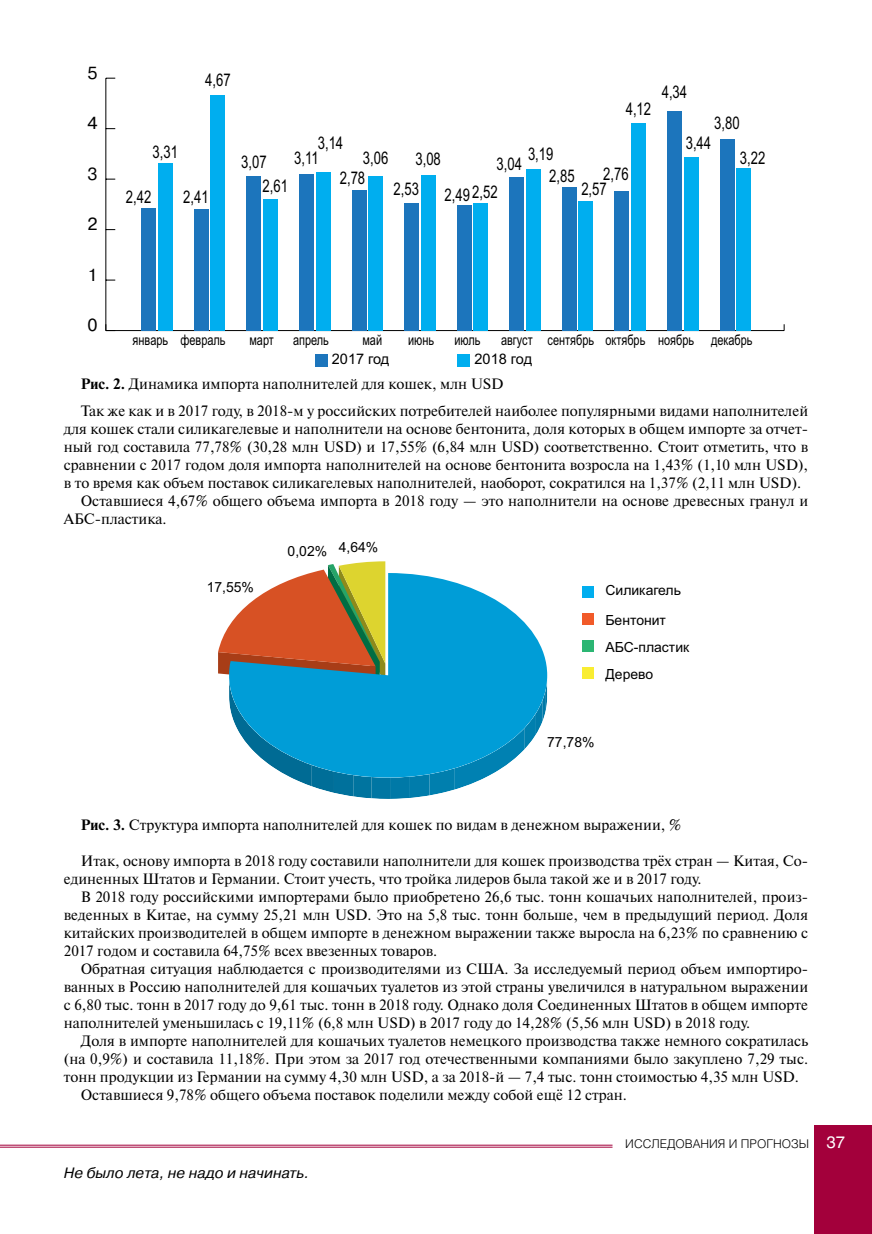
<style>
.page{position:relative;width:872px;height:1234px;background:#fff}
.page>*{position:absolute;margin:0;border:0;box-sizing:border-box;transform-origin:0 0}
.t1{font:17.4px/21.9px "Arial";color:#000;scale:.75 1}
.t2{font:17.4px "Pragmatica C";color:#000}
.t3{font:15px/18px "Newton C";color:#000}
.t4{font:italic 15px "Pragmatica C";color:#000}
.t5{font:14.55px/19px "Arial";color:#000;scale:.75 1}
.t6{font:14.55px "Arial";color:#000}
.t7{font:13.95px/30px "Arial";color:#000}
.t8{font:300 12px "Helios";color:#000}
.s1{font-weight:700}
.s2{font-weight:400;font-size:16.5px;color:#fff}
</style>
<div class="page">
<hr style="left:0;top:1146px;width:612px;height:1px;background:#a3003b">
<hr style="left:0;top:1144px;width:612px;height:1px;background:#a3003b">
<div style="left:814px;top:1125px;width:58px;height:108px;background:#a3003b"></div>
<hr style="left:106px;top:330px;width:678px;height:1px;background:#000">
<hr style="left:105px;top:78px;width:1px;height:252px;background:#000">
<svg style="left:105px;top:324px;width:2px;height:7px"></svg>
<div style="left:736px;top:168px;width:15px;height:162px;background:#00aeef"></div>
<div style="left:719px;top:139px;width:15px;height:191px;background:#1c75bc"></div>
<div style="left:683px;top:157px;width:15px;height:173px;background:#00aeef"></div>
<div style="left:667px;top:111px;width:15px;height:219px;background:#1c75bc"></div>
<div style="left:631px;top:123px;width:15px;height:207px;background:#00aeef"></div>
<div style="left:614px;top:191px;width:15px;height:139px;background:#1c75bc"></div>
<div style="left:578px;top:201px;width:15px;height:129px;background:#00aeef"></div>
<div style="left:562px;top:187px;width:15px;height:143px;background:#1c75bc"></div>
<div style="left:526px;top:169px;width:15px;height:161px;background:#00aeef"></div>
<div style="left:509px;top:177px;width:15px;height:153px;background:#1c75bc"></div>
<div style="left:473px;top:203px;width:15px;height:127px;background:#00aeef"></div>
<div style="left:457px;top:205px;width:14px;height:125px;background:#1c75bc"></div>
<div style="left:421px;top:175px;width:14px;height:155px;background:#00aeef"></div>
<div style="left:404px;top:203px;width:15px;height:127px;background:#1c75bc"></div>
<div style="left:368px;top:176px;width:15px;height:154px;background:#00aeef"></div>
<div style="left:351px;top:190px;width:15px;height:140px;background:#1c75bc"></div>
<div style="left:315px;top:172px;width:15px;height:158px;background:#00aeef"></div>
<div style="left:299px;top:173px;width:15px;height:157px;background:#1c75bc"></div>
<div style="left:263px;top:199px;width:15px;height:131px;background:#00aeef"></div>
<div style="left:246px;top:175px;width:15px;height:155px;background:#1c75bc"></div>
<div style="left:210px;top:95px;width:15px;height:235px;background:#00aeef"></div>
<div style="left:194px;top:209px;width:15px;height:121px;background:#1c75bc"></div>
<div style="left:158px;top:163px;width:15px;height:167px;background:#00aeef"></div>
<div style="left:141px;top:208px;width:15px;height:122px;background:#1c75bc"></div>
<div style="left:457px;top:354px;width:13px;height:12px;background:#00aeef"></div>
<div style="left:316px;top:354px;width:12px;height:12px;background:#1c75bc"></div>
<svg style="left:218px;top:561px;width:330px;height:237px"></svg>
<svg style="left:229px;top:573px;width:318px;height:204px;fill:#009dd7"></svg>
<div style="left:582px;top:585px;width:12px;height:12px;background:#00aeef"></div>
<div style="left:582px;top:612px;width:12px;height:12px;background:#f15a29"></div>
<div style="left:582px;top:640px;width:12px;height:11px;background:#2bb673"></div>
<div style="left:582px;top:667px;width:12px;height:12px;background:#f9ed32"></div>
<p class="t2" style="left:87px;top:63px;width:12px">5</p>
<p class="t2" style="left:87px;top:113px;width:12px">4</p>
<p class="t2" style="left:87px;top:164px;width:12px">3</p>
<p class="t2" style="left:87px;top:214px;width:12px">2</p>
<p class="t2" style="left:87px;top:265px;width:12px">1</p>
<p class="t2" style="left:87px;top:315px;width:12px">0</p>
<p class="t1" style="left:153px;top:141px;width:35px">3,31</p>
<p class="t1" style="left:205px;top:69px;width:35px">4,67</p>
<p class="t1" style="left:126px;top:186px;width:35px">2,42</p>
<p class="t1" style="left:183px;top:186px;width:35px">2,41</p>
<p class="t1" style="left:625px;top:98px;width:35px">4,12</p>
<p class="t1" style="left:318px;top:132px;width:35px">3,14</p>
<p class="t1" style="left:241px;top:151px;width:35px">3,07</p>
<p class="t1" style="left:294px;top:147px;width:34px">3,11</p>
<p class="t1" style="left:363px;top:147px;width:35px">3,06</p>
<p class="t1" style="left:415px;top:148px;width:35px">3,08</p>
<p class="t1" style="left:496px;top:153px;width:35px">3,04</p>
<p class="t1" style="left:549px;top:143px;width:35px;text-indent:-21px">3,19<br>2,85</p>
<p class="t1" style="left:603px;top:163px;width:35px">2,76</p>
<p class="t1" style="left:340px;top:167px;width:35px">2,78</p>
<p class="t1" style="left:263px;top:175px;width:35px">2,61</p>
<p class="t1" style="left:393px;top:178px;width:35px">2,53</p>
<p class="t1" style="left:444px;top:182px;width:72px">2,49 2,52</p>
<p class="t1" style="left:581px;top:178px;width:35px">2,57</p>
<p class="t1" style="left:661px;top:81px;width:35px">4,34</p>
<p class="t1" style="left:685px;top:132px;width:35px">3,44</p>
<p class="t1" style="left:714px;top:112px;width:35px">3,80</p>
<p class="t1" style="left:740px;top:147px;width:35px">3,22</p>
<p class="t5" style="left:133px;top:330px;width:125px">январь февраль</p>
<p class="t5" style="left:249px;top:330px;width:34px">март</p>
<p class="t5" style="left:293px;top:330px;width:49px">апрель</p>
<p class="t5" style="left:332px;top:330px;width:78px;text-indent:31px">май<br>2017 год</p>
<p class="t5" style="left:408px;top:330px;width:36px">июнь</p>
<p class="t5" style="left:454px;top:330px;width:36px">июль</p>
<p class="t5" style="left:501px;top:330px;width:337px">август сентябрь октябрь ноябрь декабрь</p>
<p class="t6" style="left:474px;top:349px;width:59px">2018 год</p>
<p class="t3" style="left:81px;top:370px;width:729px;line-height:27px"><span class="s1">Рис. 2.</span> Динамика импорта наполнителей для кошек, млн USD<br>Так же как и в 2017 году, в 2018-м у российских потребителей наиболее популярными видами наполнителей</p>
<p class="t3" style="left:64px;top:419px;width:746px">для кошек стали силикагелевые и наполнители на основе бентонита, доля которых в общем импорте за отчет-</p>
<p class="t3" style="left:64px;top:437px;width:746px">ный год составила 77,78% (30,28 млн USD) и 17,55% (6,84 млн USD) соответственно. Стоит отметить, что в</p>
<p class="t3" style="left:64px;top:455px;width:746px">сравнении с 2017 годом доля импорта наполнителей на основе бентонита возросла на 1,43% (1,10 млн USD),</p>
<p class="t3" style="left:64px;top:473px;width:739px">в то время как объем поставок силикагелевых наполнителей, наоборот, сократился на 1,37% (2,11 млн USD).</p>
<p class="t3" style="left:81px;top:491px;width:729px">Оставшиеся 4,67% общего объема импорта в 2018 году — это наполнители на основе древесных гранул и</p>
<p class="t3" style="left:64px;top:509px;width:104px">АБС-пластика.</p>
<p class="t7" style="left:207px;top:571px;width:49px">17,55%</p>
<p class="t7" style="left:288px;top:536px;width:41px">0,02%</p>
<p class="t7" style="left:339px;top:531px;width:41px">4,64%</p>
<p class="t7" style="left:605px;top:574px;width:77px">Силикагель<br>Бентонит</p>
<p class="t7" style="left:605px;top:633px;width:85px;line-height:27.2px">АБС-пластик<br>Дерево</p>
<p class="t7" style="left:547px;top:727px;width:49px">77,78%</p>
<p class="t3" style="left:81px;top:815px;width:602px"><span class="s1">Рис. 3.</span> Структура импорта наполнителей для кошек по видам в денежном выражении, %</p>
<p class="t3" style="left:64px;top:851px;width:746px;text-indent:17px">Итак, основу импорта в 2018 году составили наполнители для кошек производства трёх стран — Китая, Со&shy;единенных Штатов и Германии. Стоит учесть, что тройка лидеров была такой же и в 2017 году.</p>
<p class="t3" style="left:64px;top:887px;width:746px;text-align:justify;text-indent:17px">В 2018 году российскими импортерами было приобретено 26,6 тыс. тонн кошачьих наполнителей, произ&shy;веденных в Китае, на сумму 25,21 млн USD. Это на 5,8 тыс. тонн больше, чем в предыдущий период. Доля китайских производителей в общем импорте в денежном выражении также выросла на 6,23% по сравнению с 2017 годом и составила 64,75% всех ввезенных товаров.</p>
<p class="t3" style="left:64px;top:959px;width:746px;text-align:justify;text-indent:17px">Обратная ситуация наблюдается с производителями из США. За исследуемый период объем импортиро&shy;ванных в Россию наполнителей для кошачьих туалетов из этой страны увеличился в натуральном выражении с 6,80 тыс. тонн в 2017 году до 9,61 тыс. тонн в 2018 году. Однако доля Соединенных Штатов в общем импорте наполнителей уменьшилась с 19,11% (6,8 млн USD) в 2017 году до 14,28% (5,56 млн USD) в 2018 году.</p>
<p class="t3" style="left:81px;top:1031px;width:729px">Доля в импорте наполнителей для кошачьих туалетов немецкого производства также немного сократилась</p>
<p class="t3" style="left:64px;top:1049px;width:746px">(на 0,9%) и составила 11,18%. При этом за 2017 год отечественными компаниями было закуплено 7,29 тыс.</p>
<p class="t3" style="left:64px;top:1067px;width:736px">тонн продукции из Германии на сумму 4,30 млн USD, а за 2018-й — 7,4 тыс. тонн стоимостью 4,35 млн USD.</p>
<p class="t3" style="left:81px;top:1085px;width:547px">Оставшиеся 9,78% общего объема поставок поделили между собой ещё 12 стран.</p>
<p class="t4" style="left:64px;top:1163px;width:247px">Не было лета, не надо и начинать.</p>
<p class="t8" style="left:625px;top:1135px;width:221px">ИССЛЕДОВАНИЯ И ПРОГНОЗЫ <span class="s2">37</span></p>
</div>
